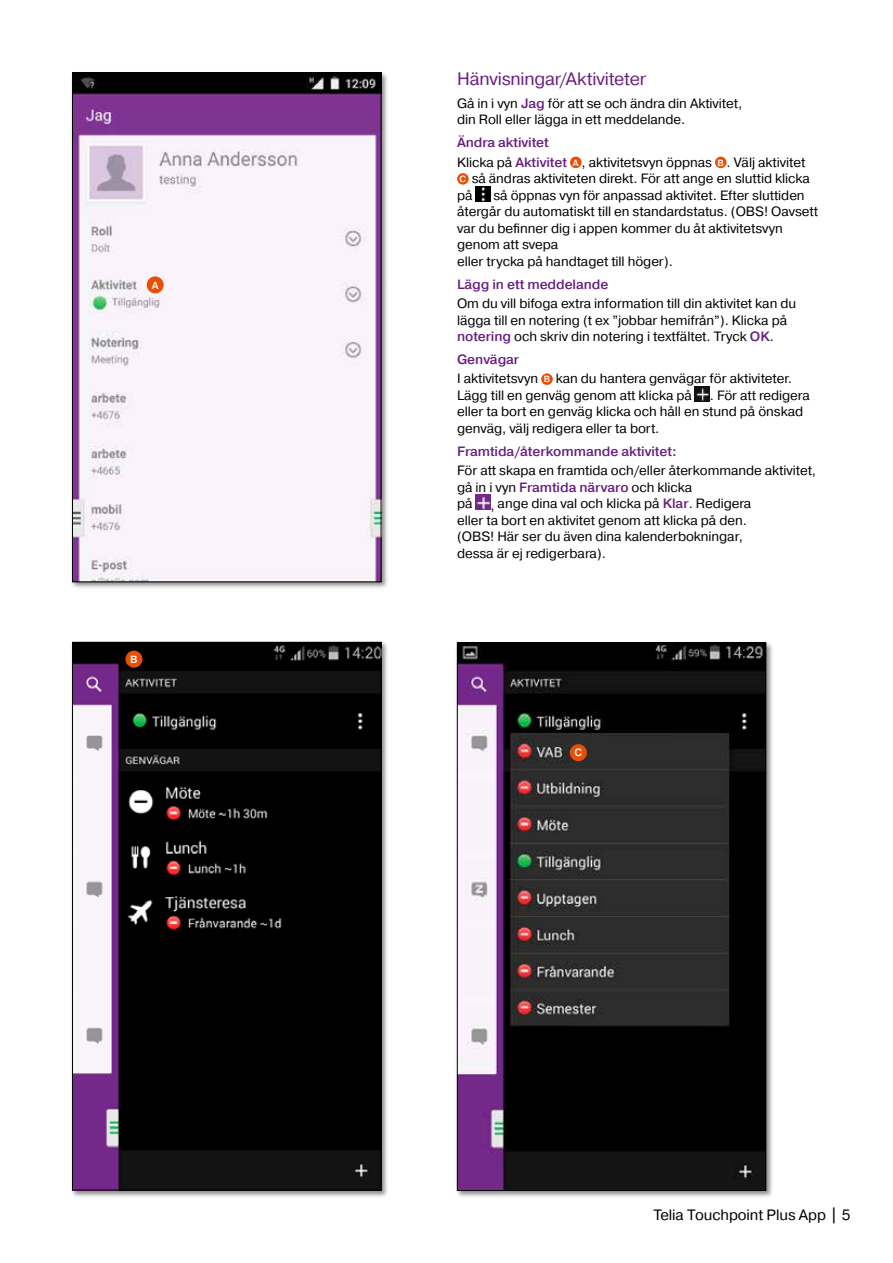
<style>
.page{position:relative;width:893px;height:1263px;background:#fff}
.page>*{position:absolute;margin:0;border:0;box-sizing:border-box;transform-origin:0 0}
.t1{font:18px "Pragmatica";letter-spacing:-.015em;color:#691f82}
.t2{font:15px "Pragmatica";letter-spacing:-.005em;color:#000}
.t3{font:13.5px/16.5px "Pragmatica";letter-spacing:-.005em;color:#000}
.t4{font:500 13.5px "Pragmatica";letter-spacing:-.005em;color:#691f82}
.t5{font:500 10.5px "Pragmatica";color:#fff}
.s1{font-weight:500;color:#691f82}
.s2{font-weight:500;font-size:9px;color:#fff}
</style>
<div class="page">
<div style="left:455px;top:641px;width:318px;height:557px;background:#000;opacity:.45"></div>
<img style="left:459px;top:644px;width:305px;height:545px">
<div style="left:457px;top:642px;width:309px;height:549px;border:1px solid #000"></div>
<div style="left:71px;top:71px;width:318px;height:518px;background:#000;opacity:.45"></div>
<img style="left:74px;top:75px;width:305px;height:505px">
<div style="left:72px;top:73px;width:309px;height:509px;border:1px solid #000"></div>
<div style="left:71px;top:640px;width:318px;height:558px;background:#000;opacity:.45"></div>
<img style="left:74px;top:644px;width:305px;height:544px">
<div style="left:72px;top:642px;width:309px;height:548px;border:1px solid #000"></div>
<div style="left:570px;top:157px;width:12px;height:11px;background:#e94f04;border-radius:50%"></div>
<div style="left:715px;top:157px;width:11px;height:11px;background:#e94f04;border-radius:50%"></div>
<div style="left:457px;top:173px;width:12px;height:12px;background:#e94f04;border-radius:50%"></div>
<img style="left:476px;top:186px;width:14px;height:15px">
<div style="left:541px;top:373px;width:12px;height:12px;background:#e94f04;border-radius:50%"></div>
<img style="left:695px;top:387px;width:15px;height:14px">
<img style="left:476px;top:495px;width:14px;height:15px">
<div style="left:125px;top:651px;width:17px;height:17px;background:#e94f04;border-radius:50%"></div>
<div style="left:570px;top:744px;width:17px;height:17px;background:#e94f04;border-radius:50%"></div>
<div style="left:147px;top:276px;width:17px;height:17px;background:#e94f04;border-radius:50%"></div>
<p class="t5" style="left:152px;top:278px;width:8px">A</p>
<p class="t5" style="left:130px;top:652px;width:9px">B</p>
<h1 class="t1" style="left:457px;top:68px;width:191px">Hänvisningar/Aktiviteter</h1>
<p class="t3" style="left:457px;top:95px;width:287px">Gå in i vyn <span class="s1">Jag</span> för att se och ändra din Aktivitet, din Roll eller lägga in ett meddelande.</p>
<p class="t3" style="left:457px;top:133px;width:350px;line-height:19.5px"><span class="s1">Ändra aktivitet<br></span>Klicka på <span class="s1">Aktivitet</span> <span class="s2">A</span> , aktivitetsvyn öppnas <span class="s2">B</span> . Välj aktivitet</p>
<p class="t3" style="left:457px;top:171px;width:354px"><span class="s2">C</span> så ändras aktiviteten direkt. För att ange en sluttid klicka på</p>
<p class="t3" style="left:457px;top:187px;width:362px;text-indent:36px">så öppnas vyn för anpassad aktivitet. Efter sluttiden återgår du automatiskt till en standardstatus. (OBS! Oavsett var du befinner dig i appen kommer du åt aktivitetsvyn genom att svepa<br>eller trycka på handtaget till höger).</p>
<p class="t4" style="left:457px;top:275px;width:153px">Lägg in ett meddelande</p>
<p class="t3" style="left:457px;top:295px;width:341px">Om du vill bifoga extra information till din aktivitet kan du lägga till en notering (t ex ”jobbar hemifrån”). Klicka på <span class="s1">notering</span> och skriv din notering i textfältet. Tryck <span class="s1">OK</span>.</p>
<p class="t3" style="left:457px;top:350px;width:337px;line-height:19.5px"><span class="s1">Genvägar<br></span>I aktivitetsvyn <span class="s2">B</span> kan du hantera genvägar för aktiviteter.</p>
<p class="t3" style="left:457px;top:387px;width:236px">Lägg till en genväg genom att klicka på</p>
<p class="t3" style="left:457px;top:387px;width:354px;text-indent:253px">. För att redigera eller ta bort en genväg klicka och håll en stund på önskad genväg, välj redigera eller ta bort.</p>
<p class="t4" style="left:457px;top:443px;width:221px">Framtida/återkommande aktivitet:</p>
<p class="t3" style="left:457px;top:463px;width:361px">För att skapa en framtida och/eller återkommande aktivitet, gå in i vyn <span class="s1">Framtida närvaro</span> och klicka<br>på</p>
<p class="t3" style="left:457px;top:496px;width:296px;text-indent:33px">, ange dina val och klicka på <span class="s1">Klar</span>. Redigera eller ta bort en aktivitet genom att klicka på den. (OBS! Här ser du även dina kalenderbokningar, dessa är ej redigerbara).</p>
<p class="t5" style="left:574px;top:746px;width:9px">C</p>
<p class="t2" style="left:653px;top:1206px;width:198px">Telia Touchpoint Plus App │ 5</p>
</div>
